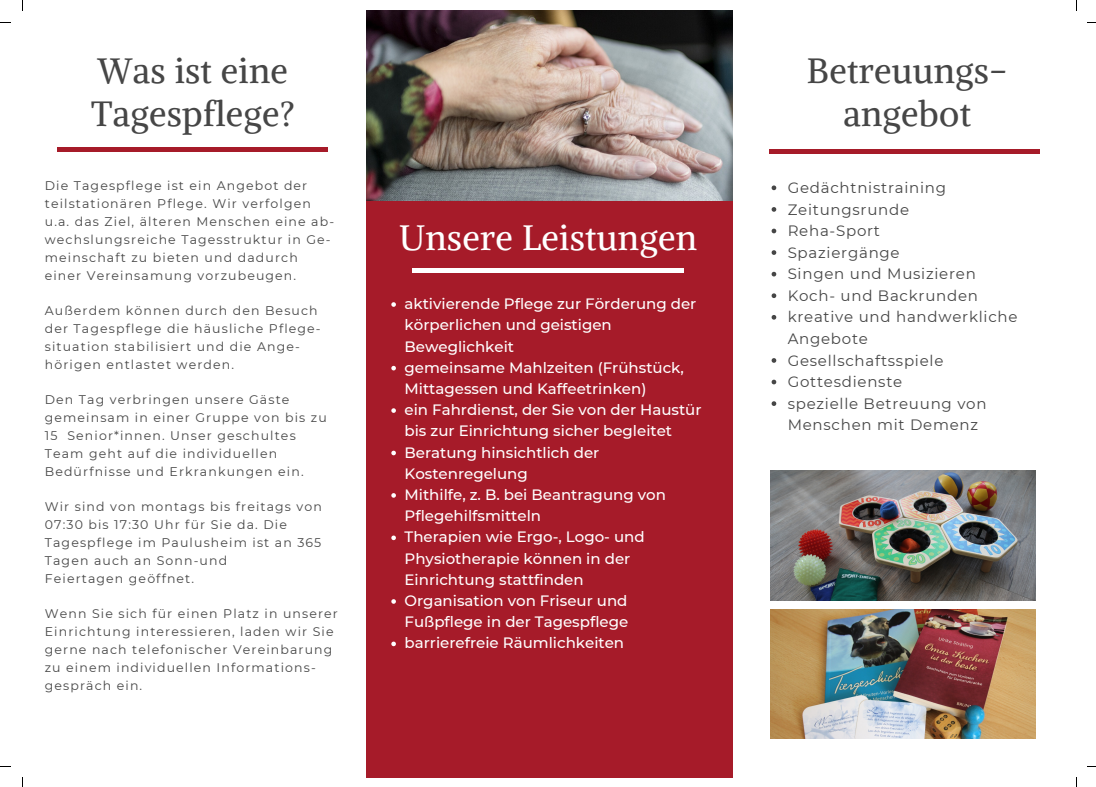
<style>
.page{position:relative;width:1096px;height:787px;background:#fff}
.page>*{position:absolute;margin:0;border:0;box-sizing:border-box;transform-origin:0 0}
.t1{font:35.12px "Alike";letter-spacing:.01em;color:#fff}
.t2{font:35px/43.1px "Alike";letter-spacing:.01em;color:#464646;text-align:center}
.t3{font:500 15px/21.2px "Montserrat";color:#fff}
.t4{font:15px/21.6px "Montserrat";letter-spacing:.05em;color:#464646}
.t5{font:12.5px/17.9px "Montserrat";letter-spacing:.09em;color:#464646}
</style>
<div class="page">
<div style="left:366px;top:10px;width:366px;height:768px;background:#a61b29"></div>
<svg style="left:771px;top:185px;width:5px;height:5px"></svg>
<svg style="left:771px;top:207px;width:5px;height:5px"></svg>
<svg style="left:771px;top:229px;width:5px;height:4px"></svg>
<svg style="left:771px;top:250px;width:5px;height:5px"></svg>
<svg style="left:771px;top:272px;width:5px;height:4px"></svg>
<svg style="left:771px;top:293px;width:5px;height:5px"></svg>
<svg style="left:771px;top:315px;width:5px;height:5px"></svg>
<svg style="left:771px;top:358px;width:5px;height:5px"></svg>
<svg style="left:771px;top:380px;width:5px;height:4px"></svg>
<svg style="left:771px;top:401px;width:5px;height:5px"></svg>
<hr style="left:769px;top:149px;width:270px;height:4px;background:#a61b29">
<img style="left:770px;top:471px;width:264px;height:129px">
<img style="left:770px;top:609px;width:264px;height:129px">
<hr style="left:413px;top:268px;width:271px;height:4px;background:#fff">
<img style="left:366px;top:10px;width:366px;height:190px">
<hr style="left:58px;top:147px;width:270px;height:4px;background:#a61b29">
<svg style="left:391px;top:302px;width:5px;height:5px"></svg>
<svg style="left:391px;top:366px;width:5px;height:4px"></svg>
<svg style="left:391px;top:408px;width:5px;height:5px"></svg>
<svg style="left:391px;top:451px;width:5px;height:4px"></svg>
<svg style="left:391px;top:493px;width:5px;height:5px"></svg>
<svg style="left:391px;top:535px;width:5px;height:5px"></svg>
<svg style="left:391px;top:599px;width:5px;height:5px"></svg>
<svg style="left:391px;top:642px;width:5px;height:4px"></svg>
<h2 class="t2" style="left:91px;top:49px;width:206px;text-align:left">Was ist eine<br>Tagespflege?</h2>
<p class="t5" style="left:45px;top:177px;width:291px">Die Tagespflege ist ein Angebot der teilstationären Pflege. Wir verfolgen u.a. das Ziel, älteren Menschen eine ab&shy;wechslungsreiche Tagesstruktur in Ge&shy;meinschaft zu bieten und dadurch einer Vereinsamung vorzubeugen.</p>
<p class="t5" style="left:45px;top:302px;width:277px">Außerdem können durch den Besuch der Tagespflege die häusliche Pflege&shy;situation stabilisiert und die Ange&shy;hörigen entlastet werden.</p>
<p class="t5" style="left:45px;top:391px;width:283px">Den Tag verbringen unsere Gäste gemeinsam in einer Gruppe von bis zu 15 Senior*innen. Unser geschultes Team geht auf die individuellen Bedürfnisse und Erkrankungen ein.</p>
<p class="t5" style="left:45px;top:498px;width:278px">Wir sind von montags bis freitags von<br>07:30 bis 17:30 Uhr für Sie da. Die<br>Tagespflege im Paulusheim ist an 365<br>Tagen auch an Sonn-und<br>Feiertagen geöffnet.</p>
<p class="t5" style="left:45px;top:605px;width:294px">Wenn Sie sich für einen Platz in unserer Einrichtung interessieren, laden wir Sie gerne nach telefonischer Vereinbarung zu einem individuellen Informations&shy;gespräch ein.</p>
<h1 class="t1" style="left:399px;top:216px;width:299px">Unsere Leistungen</h1>
<p class="t3" style="left:404px;top:293px;width:298px">aktivierende Pflege zur Förderung der körperlichen und geistigen<br>Beweglichkeit<br>gemeinsame Mahlzeiten (Frühstück,<br>Mittagessen und Kaffeetrinken)<br>ein Fahrdienst, der Sie von der Haustür bis zur Einrichtung sicher begleitet<br>Beratung hinsichtlich der<br>Kostenregelung<br>Mithilfe, z. B. bei Beantragung von<br>Pflegehilfsmitteln<br>Therapien wie Ergo-, Logo- und<br>Physiotherapie können in der<br>Einrichtung stattfinden<br>Organisation von Friseur und<br>Fußpflege in der Tagespflege barrierefreie Räumlichkeiten</p>
<h2 class="t2" style="left:806px;top:49px;width:202px">Betreuungs&shy;angebot</h2>
<p class="t4" style="left:787px;top:177px;width:231px">Gedächtnistraining<br>Zeitungsrunde<br>Reha-Sport<br>Spaziergänge<br>Singen und Musizieren<br>Koch- und Backrunden kreative und handwerkliche<br>Angebote<br>Gesellschaftsspiele<br>Gottesdienste<br>spezielle Betreuung von<br>Menschen mit Demenz</p>
</div>
